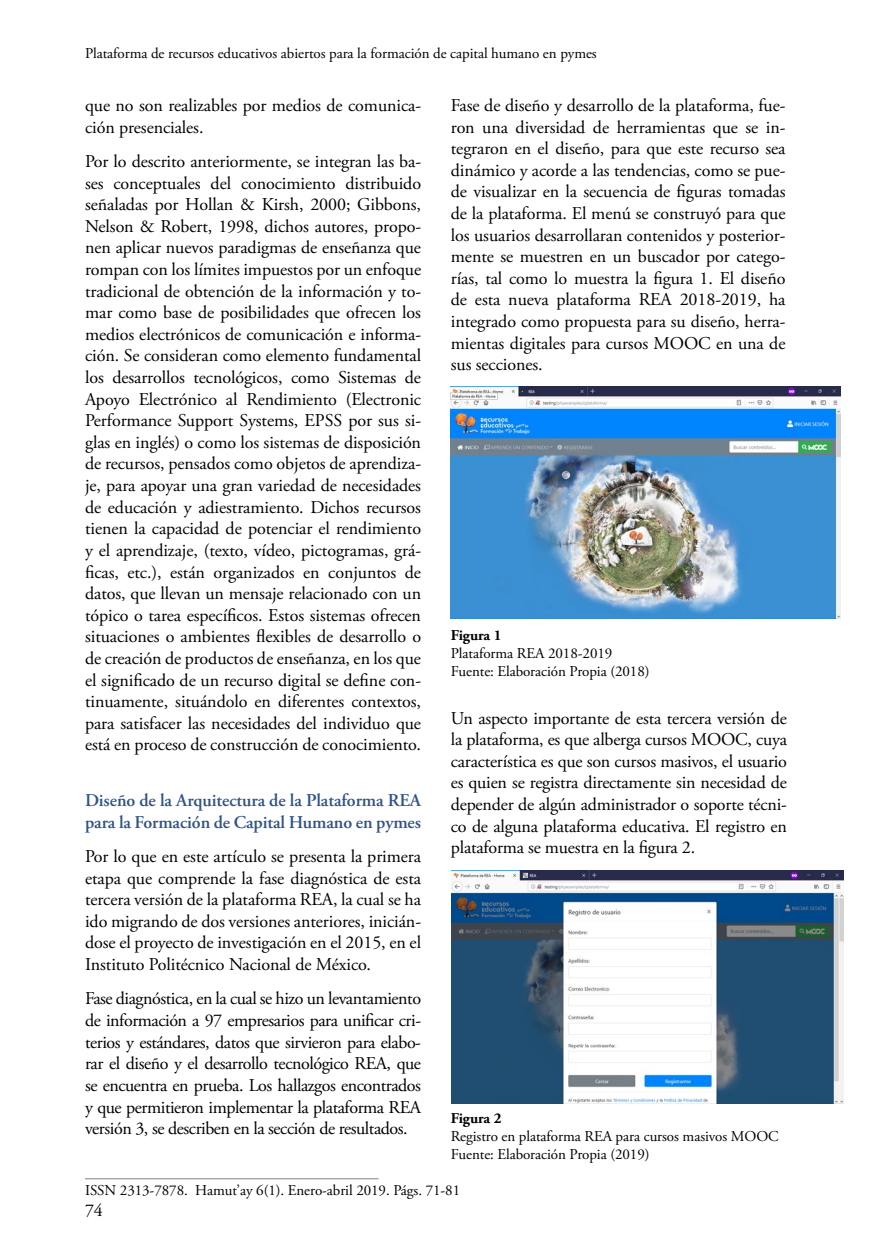
<style>
.page{position:relative;width:872px;height:1255px;background:#fff}
.page>*{position:absolute;margin:0;border:0;box-sizing:border-box;transform-origin:0 0}
.t1{font:18px/21.6px "Adobe Garamond Pro";letter-spacing:-.005em;color:#000;text-align:justify}
.t2{font:600 18px/21.6px "Adobe Garamond Pro";letter-spacing:-.005em;color:#2f548a}
.t3{font:15px/18px "Adobe Garamond Pro";letter-spacing:-.005em;color:#000}
.t4{font:700 15px "Adobe Garamond Pro";letter-spacing:-.005em;color:#000}
</style>
<div class="page">
<hr style="left:85px;top:1178px;width:293px;height:1px;background:#808080">
<img style="left:451px;top:387px;width:389px;height:231px">
<img style="left:452px;top:870px;width:391px;height:233px">
<p class="t3" style="left:85px;top:45px;width:513px">Plataforma de recursos educativos abiertos para la formación de capital humano en pymes</p>
<p class="t1" style="left:85px;top:95px;width:337px">que no son realizables por medios de comunica&shy;ción presenciales.</p>
<p class="t1" style="left:85px;top:151px;width:337px">Por lo descrito anteriormente, se integran las ba&shy;ses conceptuales del conocimiento distribuido señaladas por Hollan &amp; Kirsh, 2000; Gibbons, Nelson &amp; Robert, 1998, dichos autores, propo&shy;nen aplicar nuevos paradigmas de enseñanza que rompan con los límites impuestos por un enfoque tradicional de obtención de la información y to&shy;mar como base de posibilidades que ofrecen los medios electrónicos de comunicación e informa&shy;ción. Se consideran como elemento fundamental los desarrollos tecnológicos, como Sistemas de Apoyo Electrónico al Rendimiento (Electronic Performance Support Systems, EPSS por sus si&shy;glas en inglés) o como los sistemas de disposición de recursos, pensados como objetos de aprendiza&shy;je, para apoyar una gran variedad de necesidades de educación y adiestramiento. Dichos recursos tienen la capacidad de potenciar el rendimiento y el aprendizaje, (texto, vídeo, pictogramas, grá&shy;ficas, etc.), están organizados en conjuntos de datos, que llevan un mensaje relacionado con un tópico o tarea específicos. Estos sistemas ofrecen situaciones o ambientes flexibles de desarrollo o de creación de productos de enseñanza, en los que el significado de un recurso digital se define con&shy;tinuamente, situándolo en diferentes contextos, para satisfacer las necesidades del individuo que está en proceso de construcción de conocimiento.</p>
<p class="t2" style="left:85px;top:789px;width:337px">Diseño de la Arquitectura de la Plataforma REA para la Formación de Capital Humano en pymes</p>
<p class="t1" style="left:85px;top:846px;width:337px">Por lo que en este artículo se presenta la primera etapa que comprende la fase diagnóstica de esta tercera versión de la plataforma REA, la cual se ha ido migrando de dos versiones anteriores, inicián&shy;dose el proyecto de investigación en el 2015, en el Instituto Politécnico Nacional de México.</p>
<p class="t1" style="left:85px;top:988px;width:337px">Fase diagnóstica, en la cual se hizo un levantamiento de información a 97 empresarios para unificar cri&shy;terios y estándares, datos que sirvieron para elabo&shy;rar el diseño y el desarrollo tecnológico REA, que se encuentra en prueba. Los hallazgos encontrados y que permitieron implementar la plataforma REA versión 3, se describen en la sección de resultados.</p>
<p class="t1" style="left:451px;top:95px;width:336px">Fase de diseño y desarrollo de la plataforma, fue&shy;ron una diversidad de herramientas que se in&shy;tegraron en el diseño, para que este recurso sea dinámico y acorde a las tendencias, como se pue&shy;de visualizar en la secuencia de figuras tomadas de la plataforma. El menú se construyó para que los usuarios desarrollaran contenidos y posterior&shy;mente se muestren en un buscador por catego&shy;rías, tal como lo muestra la figura 1. El diseño de esta nueva plataforma REA 2018-2019, ha integrado como propuesta para su diseño, herra&shy;mientas digitales para cursos MOOC en una de sus secciones.</p>
<p class="t4" style="left:451px;top:627px;width:52px">Figura 1</p>
<p class="t3" style="left:451px;top:645px;width:200px">Plataforma REA 2018-2019<br>Fuente: Elaboración Propia (2018)</p>
<p class="t1" style="left:451px;top:707px;width:337px">Un aspecto importante de esta tercera versión de la plataforma, es que alberga cursos MOOC, cuya característica es que son cursos masivos, el usuario es quien se registra directamente sin necesidad de depender de algún administrador o soporte técni&shy;co de alguna plataforma educativa. El registro en plataforma se muestra en la figura 2.</p>
<p class="t4" style="left:451px;top:1109px;width:52px">Figura 2</p>
<p class="t3" style="left:451px;top:1128px;width:329px">Registro en plataforma REA para cursos masivos MOOC<br>Fuente: Elaboración Propia (2019)</p>
<p class="t3" style="left:85px;top:1181px;width:376px">ISSN 2313-7878. Hamut’ay 6(1). Enero-abril 2019. Págs. 71-81</p>
<p class="t1" style="left:85px;top:1200px;width:19px">74</p>
</div>
